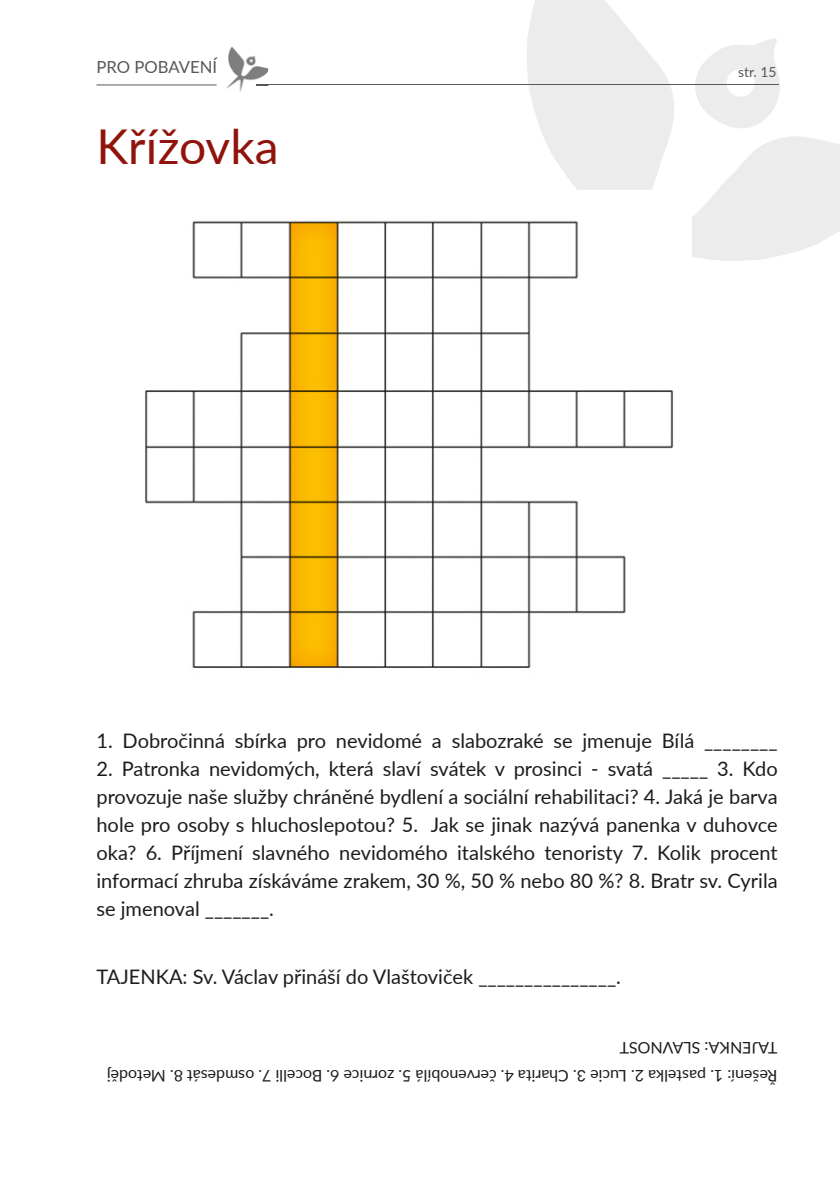
<style>
.page{position:relative;width:840px;height:1191px;background:#fff}
.page>*{position:absolute;margin:0;border:0;box-sizing:border-box;transform-origin:0 0}
.t1{font:48px "Lato";color:#90140c}
.t2{font:20px/28px "Lato";color:#1d1d1b;text-align:justify}
.t3{font:16.6px "Lato";color:#575756}
.t4{font:16px/28px "Lato";color:#1d1d1b}
.t5{font:13.8px "Lato";color:#575756}
</style>
<div class="page">
<svg style="left:508px;top:0;width:331px;height:261px;fill:#ececec"></svg>
<hr style="left:256px;top:85px;width:522px;height:1px;background:#575756">
<hr style="left:96px;top:85px;width:120px;height:1px;background:#575756">
<img style="left:226px;top:47px;width:42px;height:45px">
<svg style="left:256px;top:85px;width:12px;height:1px"></svg>
<img style="left:145px;top:191px;width:545px;height:477px">
<p class="t3" style="left:96px;top:56px;width:122px">PRO POBAVENÍ</p>
<h1 class="t1" style="left:96px;top:116px;width:184px">Křížovka</h1>
<p class="t5" style="left:737px;top:63px;width:40px">str. 15</p>
<p class="t2" style="left:96px;top:726px;width:682px">1. Dobročinná sbírka pro nevidomé a slabozraké se jmenuje Bílá ________</p>
<p class="t2" style="left:96px;top:754px;width:682px">2. Patronka nevidomých, která slaví svátek v prosinci - svatá _____ 3. Kdo provozuje naše služby chráněné bydlení a sociální rehabilitaci? 4. Jaká je barva hole pro osoby s hluchoslepotou? 5. Jak se jinak nazývá panenka v duhovce oka? 6. Příjmení slavného nevidomého italského tenoristy 7. Kolik procent informací zhruba získáváme zrakem, 30 %, 50 % nebo 80 %? 8. Bratr sv. Cyrila se jmenoval _______.</p>
<p class="t2" style="left:96px;top:962px;width:525px">TAJENKA: Sv. Václav přináší do Vlaštoviček _______________.</p>
<p class="t4" style="left:777px;top:1090px;width:671px;rotate:-180deg">Řešení: 1. pastelka 2. Lucie 3. Charita 4. červenobílá 5. zornice 6. Bocelli 7. osmdesát 8. Metod jě<br>TAJENKA: SLAVNOST</p>
</div>
